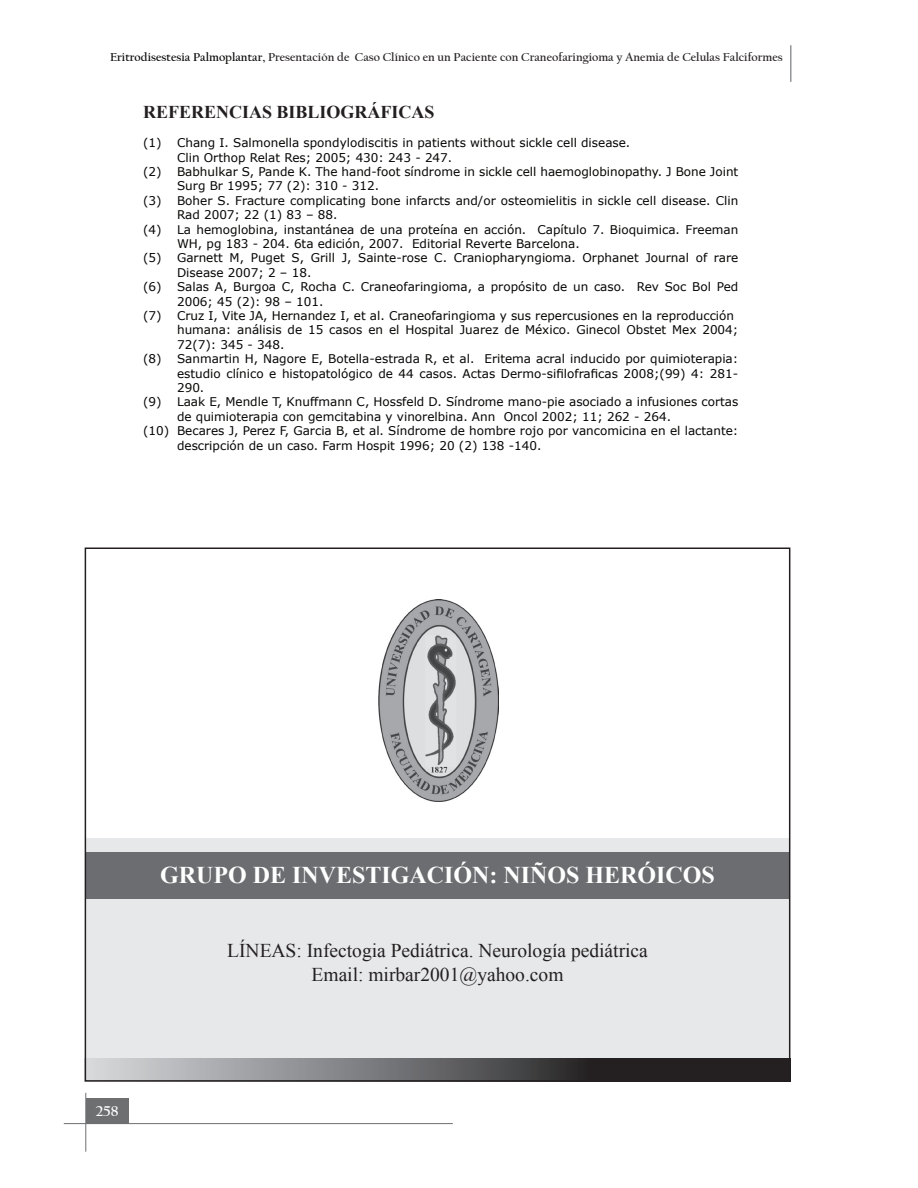
<style>
.page{position:relative;width:918px;height:1188px;background:#fff}
.page>*{position:absolute;margin:0;border:0;box-sizing:border-box;transform-origin:0 0}
.t1{font:700 24px "Times New Roman";color:#fff}
.t2{font:19.5px/23.4px "Times New Roman";color:#231f20;text-align:center}
.t3{font:700 18px "Times New Roman";color:#231f20}
.t4{font:700 15px "Californian FB";color:#fff}
.t5{font:12px "Verdana";color:#040503}
.t6{font:700 12px "Californian FB";color:#231f20}
.s1{color:#040503}
</style>
<div class="page">
<hr style="left:64px;top:1123px;width:389px;height:1px;background:#6d6f71">
<div style="left:86px;top:1098px;width:43px;height:26px;background:#6d6f71"></div>
<hr style="left:85px;top:1093px;width:1px;height:59px;background:#6d6f71">
<hr style="left:790px;top:45px;width:2px;height:37px;background:#939698">
<div style="left:86px;top:838px;width:703px;height:243px;background:#e7e8e9"></div>
<div style="left:85px;top:853px;width:704px;height:46px;background:#6c6d70"></div>
<svg style="left:88px;top:1059px;width:699px;height:20px;background:#686769"></svg>
<img style="left:378px;top:600px;width:121px;height:201px">
<p class="t6" style="left:110px;top:50px;width:674px"><span class="s1">Eritrodisestesia Palmoplantar</span>, Presentación de Caso Clínico en un Paciente con Craneofaringioma y Anemia de Celulas Falciformes</p>
<h3 class="t3" style="left:143px;top:100px;width:293px">REFERENCIAS BIBLIOGRÁFICAS</h3>
<p class="t5" style="left:143px;top:135px;width:489px">(1) Chang I. Salmonella spondylodiscitis in patients without sickle cell disease.</p>
<p class="t5" style="left:177px;top:150px;width:277px">Clin Orthop Relat Res; 2005; 430: 243 - 247.</p>
<p class="t5" style="left:143px;top:164px;width:597px">(2) Babhulkar S, Pande K. The hand-foot síndrome in sickle cell haemoglobinopathy. J Bone Joint</p>
<p class="t5" style="left:177px;top:178px;width:204px">Surg Br 1995; 77 (2): 310 - 312.</p>
<p class="t5" style="left:143px;top:193px;width:597px">(3) Boher S. Fracture complicating bone infarcts and/or osteomielitis in sickle cell disease. Clin</p>
<p class="t5" style="left:177px;top:207px;width:162px">Rad 2007; 22 (1) 83 – 88.</p>
<p class="t5" style="left:143px;top:222px;width:597px">(4) La hemoglobina, instantánea de una proteína en acción. Capítulo 7. Bioquimica. Freeman</p>
<p class="t5" style="left:177px;top:236px;width:404px">WH, pg 183 - 204. 6ta edición, 2007. Editorial Reverte Barcelona.</p>
<p class="t5" style="left:143px;top:250px;width:597px">(5) Garnett M, Puget S, Grill J, Sainte-rose C. Craniopharyngioma. Orphanet Journal of rare</p>
<p class="t5" style="left:177px;top:265px;width:136px">Disease 2007; 2 – 18.</p>
<p class="t5" style="left:143px;top:279px;width:597px">(6) Salas A, Burgoa C, Rocha C. Craneofaringioma, a propósito de un caso. Rev Soc Bol Ped</p>
<p class="t5" style="left:177px;top:294px;width:148px">2006; 45 (2): 98 – 101.</p>
<p class="t5" style="left:143px;top:308px;width:593px">(7) Cruz I, Vite JA, Hernandez I, et al. Craneofaringioma y sus repercusiones en la reproducción</p>
<p class="t5" style="left:177px;top:322px;width:563px">humana: análisis de 15 casos en el Hospital Juarez de México. Ginecol Obstet Mex 2004;</p>
<p class="t5" style="left:177px;top:337px;width:109px">72(7): 345 - 348.</p>
<p class="t5" style="left:143px;top:351px;width:597px">(8) Sanmartin H, Nagore E, Botella-estrada R, et al. Eritema acral inducido por quimioterapia:</p>
<p class="t5" style="left:177px;top:366px;width:563px">estudio clínico e histopatológico de 44 casos. Actas Dermo-sifilofraficas 2008;(99) 4: 281-</p>
<p class="t5" style="left:177px;top:380px;width:29px">290.</p>
<p class="t5" style="left:143px;top:394px;width:597px">(9) Laak E, Mendle T, Knuffmann C, Hossfeld D. Síndrome mano-pie asociado a infusiones cortas</p>
<p class="t5" style="left:177px;top:409px;width:496px">de quimioterapia con gemcitabina y vinorelbina. Ann Oncol 2002; 11; 262 - 264.</p>
<p class="t5" style="left:143px;top:423px;width:597px">(10) Becares J, Perez F, Garcia B, et al. Síndrome de hombre rojo por vancomicina en el lactante:</p>
<p class="t5" style="left:177px;top:438px;width:366px">descripción de un caso. Farm Hospit 1996; 20 (2) 138 -140.</p>
<h1 class="t1" style="left:160px;top:859px;width:556px">GRUPO DE INVESTIGACIÓN: NIÑOS HERÓICOS</h1>
<p class="t4" style="left:95px;top:1102px;width:25px">258</p>
<h2 class="t2" style="left:227px;top:939px;width:422px">LÍNEAS: Infectogia Pediátrica. Neurología pediátrica<br>Email: mirbar2001@yahoo.com</h2>
</div>
